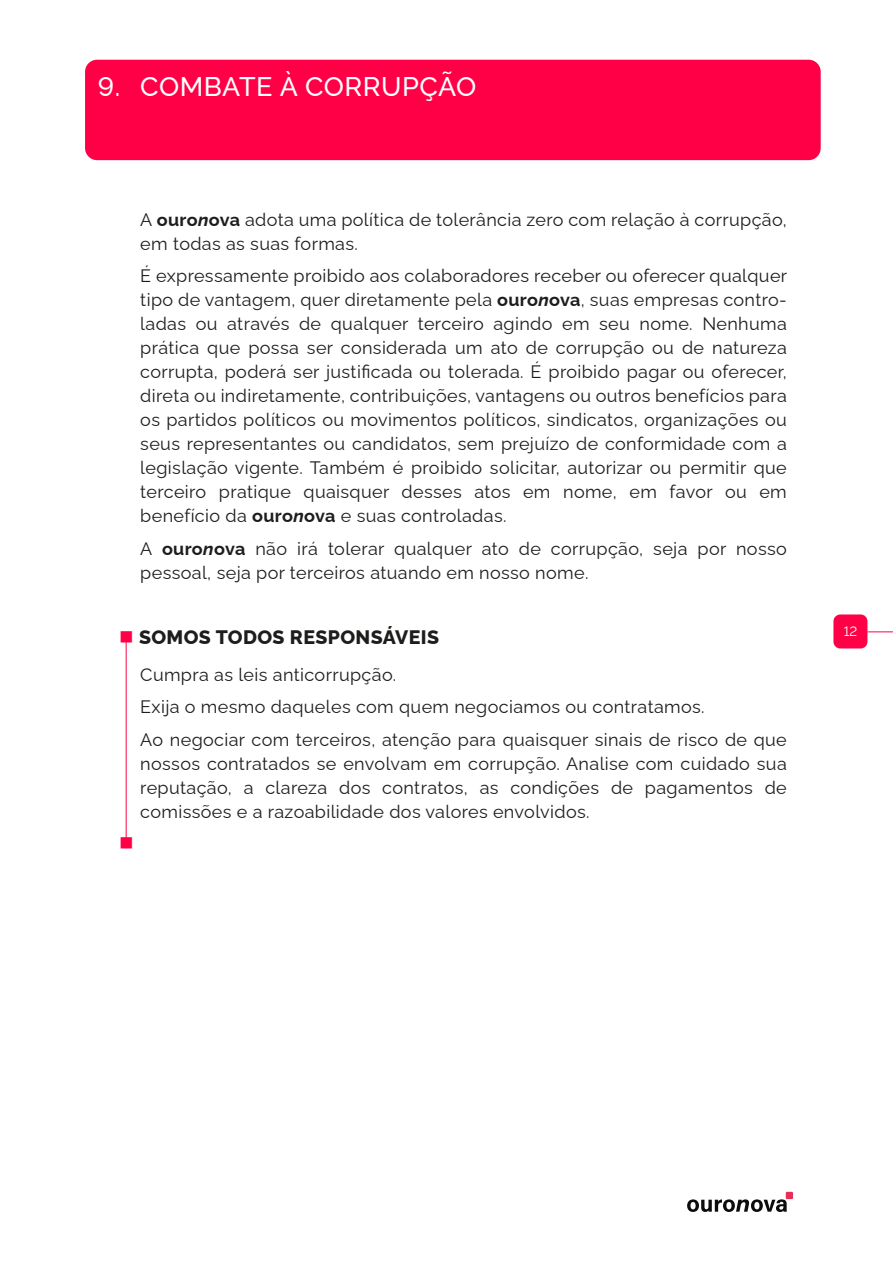
<style>
.page{position:relative;width:893px;height:1263px;background:#fff}
.page>*{position:absolute;margin:0;border:0;box-sizing:border-box;transform-origin:0 0}
.t1{font:500 27px "Raleway";letter-spacing:.02em;color:#fff}
.t2{font:800 19.5px "Raleway";letter-spacing:.02em;color:#1d1d1b}
.t3{font:18px/24px "Raleway";letter-spacing:.02em;color:#1d1d1b}
.t4{font:13.5px "Raleway";color:#fff}
.s1{font-weight:700}
.s2{font-weight:700;font-style:italic}
</style>
<div class="page">
<div style="left:833px;top:614px;width:34px;height:34px;background:#ff0046;border-radius:7px"></div>
<svg style="left:867px;top:631px;width:26px;height:1px"></svg>
<svg style="left:687px;top:1199px;width:100px;height:13px"></svg>
<div style="left:786px;top:1192px;width:7px;height:7px;background:#e72e56"></div>
<div style="left:85px;top:60px;width:736px;height:100px;background:#ff0046;border-radius:12px"></div>
<hr style="left:126px;top:638px;width:1px;height:205px;background:#ff0046">
<svg style="left:125px;top:637px;width:2px;height:8px"></svg>
<svg style="left:125px;top:837px;width:2px;height:7px"></svg>
<h1 class="t1" style="left:98px;top:71px;width:380px">9. COMBATE À CORRUPÇÃO</h1>
<p class="t3" style="left:140px;top:208px;width:648px">A <span class="s1">ouro</span><span class="s2">n</span><span class="s1">ova</span> adota uma política de tolerância zero com relação à corrupção, em todas as suas formas.</p>
<p class="t3" style="left:140px;top:264px;width:648px;text-align:justify">É expressamente proibido aos colaboradores receber ou oferecer qualquer tipo de vantagem, quer diretamente pela <span class="s1">ouro</span><span class="s2">n</span><span class="s1">ova</span>, suas empresas contro&shy;ladas ou através de qualquer terceiro agindo em seu nome. Nenhuma prática que possa ser considerada um ato de corrupção ou de natureza corrupta, poderá ser justificada ou tolerada. É proibido pagar ou oferecer, direta ou indiretamente, contribuições, vantagens ou outros benefícios para os partidos políticos ou movimentos políticos, sindicatos, organizações ou seus representantes ou candidatos, sem prejuízo de conformidade com a legislação vigente. Também é proibido solicitar, autorizar ou permitir que terceiro pratique quaisquer desses atos em nome, em favor ou em benefício da <span class="s1">ouro</span><span class="s2">n</span><span class="s1">ova</span> e suas controladas.</p>
<p class="t3" style="left:140px;top:537px;width:648px">A <span class="s1">ouro</span><span class="s2">n</span><span class="s1">ova</span> não irá tolerar qualquer ato de corrupção, seja por nosso pessoal, seja por terceiros atuando em nosso nome.</p>
<p class="t2" style="left:139px;top:626px;width:301px">SOMOS TODOS RESPONSÁVEIS</p>
<p class="t3" style="left:140px;top:658px;width:648px;line-height:32.5px">Cumpra as leis anticorrupção.<br>Exija o mesmo daqueles com quem negociamos ou contratamos.<br>Ao negociar com terceiros, atenção para quaisquer sinais de risco de que</p>
<p class="t3" style="left:140px;top:751px;width:648px;text-align:justify">nossos contratados se envolvam em corrupção. Analise com cuidado sua reputação, a clareza dos contratos, as condições de pagamentos de comissões e a razoabilidade dos valores envolvidos.</p>
<p class="t4" style="left:844px;top:624px;width:15px">12</p>
</div>
